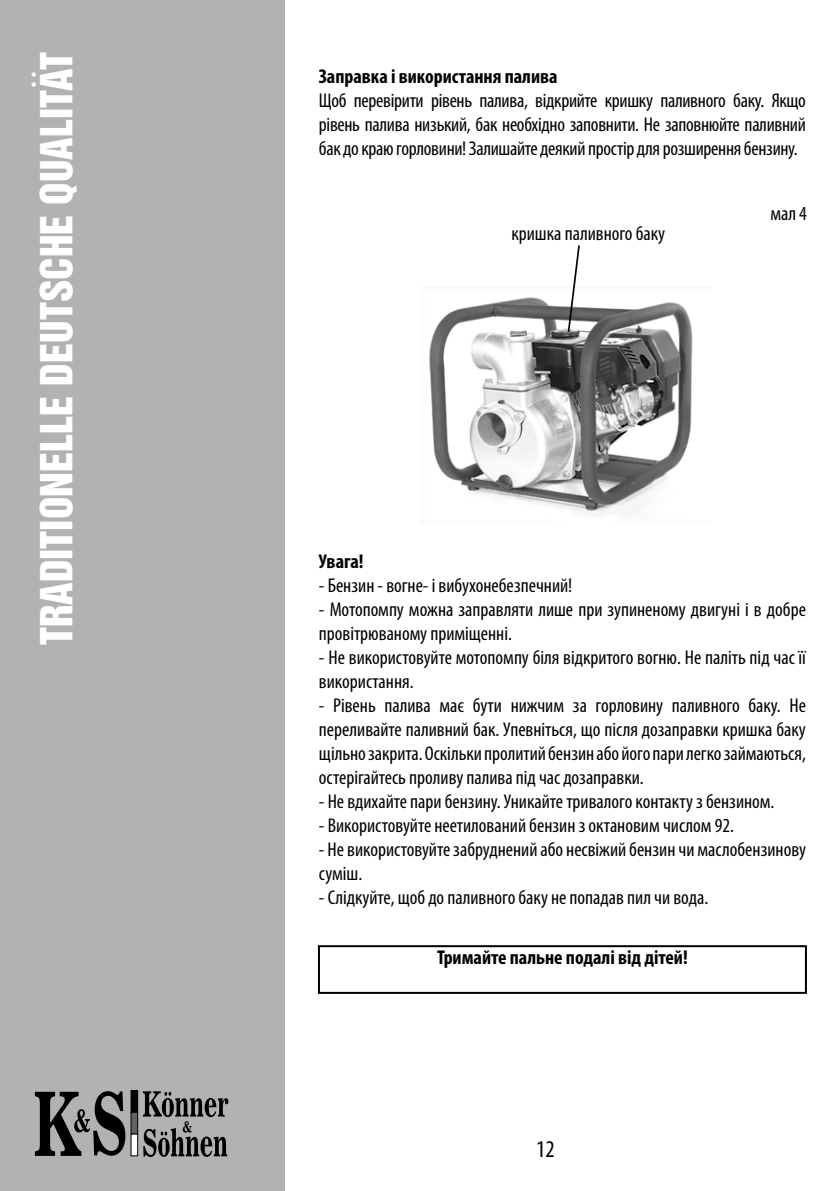
<style>
.page{position:relative;width:840px;height:1191px;background:#fff}
.page>*{position:absolute;margin:0;border:0;box-sizing:border-box;transform-origin:0 0}
.t1{font:45px "Bastion Kontrast Alt C";color:#fff}
.t2{font:24.6px "Bastion Kontrast Alt C";color:#fff}
.t3{font:condensed 24px "Myriad Pro";color:#000}
.t4{font:condensed 20px/24px "Myriad Pro";color:#000}
.t5{font:700 condensed 20px "Myriad Pro";color:#000}
</style>
<div class="page">
<div style="left:0;top:0;width:285px;height:1191px;background:#b3b2b2"></div>
<div style="left:318px;top:945px;width:488px;height:49px;border:2px solid #000"></div>
<svg style="left:35px;top:1091px;width:90px;height:64px"></svg>
<svg style="left:143px;top:1091px;width:85px;height:66px"></svg>
<div style="left:131px;top:1090px;width:7px;height:22px;background:#000"></div>
<div style="left:131px;top:1112px;width:7px;height:22px;background:#646363"></div>
<div style="left:131px;top:1112px;width:7px;height:22px;border:1px solid #000"></div>
<div style="left:131px;top:1134px;width:7px;height:21px;background:#fff"></div>
<div style="left:131px;top:1133px;width:7px;height:23px;border:1px solid #000"></div>
<img style="left:429px;top:297px;width:264px;height:224px">
<svg style="left:566px;top:245px;width:14px;height:89px"></svg>
<h1 class="t1" style="left:34px;top:645px;width:594px;rotate:-90deg">TRADITIONELLE DEUTSCHE QUALITAT</h1>
<p class="t2" style="left:19px;top:88px;width:18px;rotate:-90deg">· ·</p>
<p class="t5" style="left:319px;top:64px;width:240px">Заправка і використання палива</p>
<p class="t4" style="left:319px;top:88px;width:488px;text-align:justify">Щоб перевірити рівень палива, відкрийте кришку паливного баку. Якщо рівень палива низький, бак необхідно заповнити. Не заповнюйте паливний бак до краю горловини! Залишайте деякий простір для розширення бензину.</p>
<p class="t4" style="left:511px;top:221px;width:155px">кришка паливного баку</p>
<p class="t4" style="left:770px;top:201px;width:38px">мал 4</p>
<p class="t5" style="left:319px;top:548px;width:46px">Увага!</p>
<p class="t4" style="left:319px;top:573px;width:255px">- Бензин - вогне- і вибухонебезпечний!</p>
<p class="t4" style="left:319px;top:597px;width:488px">- Мотопомпу можна заправляти лише при зупиненому двигуні і в добре провітрюваному приміщенні.</p>
<p class="t4" style="left:319px;top:645px;width:488px">- Не використовуйте мотопомпу біля відкритого вогню. Не паліть під час її використання.</p>
<p class="t4" style="left:319px;top:693px;width:488px;text-align:justify">- Рівень палива має бути нижчим за горловину паливного баку. Не переливайте паливний бак. Упевніться, що після дозаправки кришка баку щільно закрита. Оскільки пролитий бензин або його пари легко займаються, остерігайтесь проливу палива під час дозаправки.</p>
<p class="t4" style="left:319px;top:789px;width:457px">- Не вдихайте пари бензину. Уникайте тривалого контакту з бензином.</p>
<p class="t4" style="left:319px;top:813px;width:416px">- Використовуйте неетилований бензин з октановим числом 92.</p>
<p class="t4" style="left:319px;top:837px;width:488px">- Не використовуйте забруднений або несвіжий бензин чи маслобензинову суміш.</p>
<p class="t4" style="left:319px;top:885px;width:390px">- Слідкуйте, щоб до паливного баку не попадав пил чи вода.</p>
<p class="t5" style="left:437px;top:945px;width:252px">Тримайте пальне подалі від дітей!</p>
<p class="t3" style="left:536px;top:1134px;width:20px">12</p>
</div>
